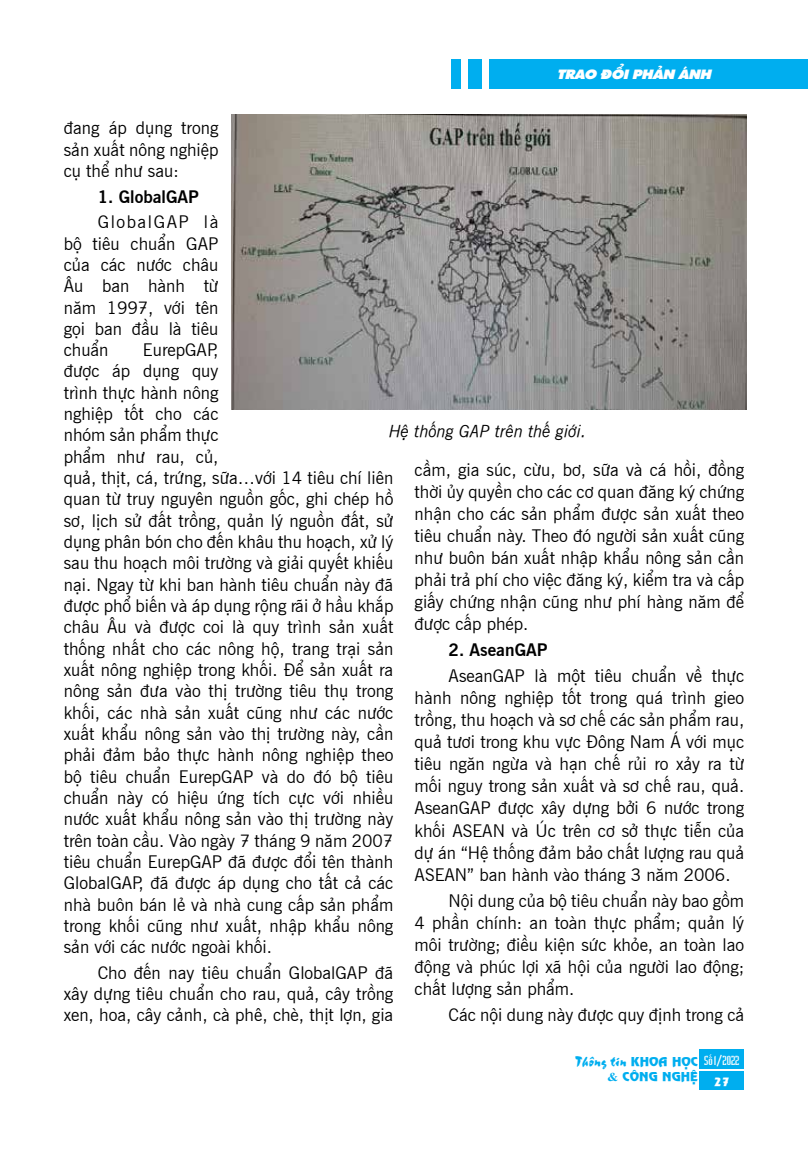
<style>
.page{position:relative;width:808px;height:1149px;background:#fff}
.page>*{position:absolute;margin:0;border:0;box-sizing:border-box;transform-origin:0 0}
.t1{font:17.25px/21.3px "UVN Tin Tuc";color:#000;text-align:justify}
.t2{font:700 17.25px "UVN Tin Tuc";color:#000}
.t3{font:italic 16.5px "UVN Tin Tuc";color:#000}
.t4{font:15px "UVN Thang Vu";color:#00aeef}
.t5{font:13.5px "UTM Sharnay";color:#fff;scale:1.08 1}
.t6{font:12px "UVN Nguyen Du";color:#00aeef;scale:1.08 1}
.t7{font:12px "UVN Hai Ba Trung";color:#fff}
.t8{font:11.25px "UVN Nguyen Du";color:#fff;scale:1.08 1}
.s1{font-family:"UVN Nguyen Du";font-size:12px}
.s2{font-family:"Times New Roman";font-weight:700}
</style>
<div class="page">
<div style="left:489px;top:59px;width:319px;height:30px;background:#00aeef"></div>
<div style="left:699px;top:1049px;width:45px;height:19px;background:#00aeef"></div>
<div style="left:699px;top:1071px;width:45px;height:18px;background:#00aeef"></div>
<div style="left:468px;top:59px;width:14px;height:30px;background:#00aeef"></div>
<div style="left:451px;top:59px;width:10px;height:30px;background:#00aeef"></div>
<img style="left:231px;top:115px;width:516px;height:294px">
<p class="t5" style="left:557px;top:63px;width:144px">TRAO ĐỔI PHẢN ÁNH</p>
<p class="t1" style="left:64px;top:116px;width:156px">đang áp dụng trong sản xuất nông nghiệp cụ thể như sau:</p>
<p class="t2" style="left:98px;top:183px;width:103px">1. GlobalGAP</p>
<p class="t1" style="left:64px;top:210px;width:156px;text-indent:34px">GlobalGAP là bộ tiêu chuẩn GAP của các nước châu Âu ban hành từ năm 1997, với tên gọi ban đầu là tiêu chuẩn</p>
<p class="t1" style="left:64px;top:337px;width:331px;text-align:left;text-indent:79px">EurepGAP,<br>được áp dụng quy<br>trình thực hành nông<br>nghiệp tốt cho các<br>nhóm sản phẩm thực<br>phẩm như rau, củ,<br>quả, thịt, cá, trứng, sữa…với 14 tiêu chí liên quan từ truy nguyên nguồn gốc, ghi chép hồ sơ, lịch sử đất trồng, quản lý nguồn đất, sử dụng phân bón cho đến khâu thu hoạch, xử lý sau thu hoạch môi trường và giải quyết khiếu nại. Ngay từ khi ban hành tiêu chuẩn này đã được phổ biến và áp dụng rộng rãi ở hầu khắp châu Âu và được coi là quy trình sản xuất thống nhất cho các nông hộ, trang trại sản xuất nông nghiệp trong khối. Để sản xuất ra nông sản đưa vào thị trường tiêu thụ trong khối, các nhà sản xuất cũng như các nước xuất khẩu nông sản vào thị trường này, cần phải đảm bảo thực hành nông nghiệp theo bộ tiêu chuẩn EurepGAP và do đó bộ tiêu chuẩn này có hiệu ứng tích cực với nhiều nước xuất khẩu nông sản vào thị trường này trên toàn cầu. Vào ngày 7 tháng 9 năm 2007 tiêu chuẩn EurepGAP đã được đổi tên thành GlobalGAP, đã được áp dụng cho tất cả các nhà buôn bán lẻ và nhà cung cấp sản phẩm trong khối cũng như xuất, nhập khẩu nông sản với các nước ngoài khối.</p>
<p class="t1" style="left:64px;top:960px;width:331px;text-indent:34px">Cho đến nay tiêu chuẩn GlobalGAP đã xây dựng tiêu chuẩn cho rau, quả, cây trồng xen, hoa, cây cảnh, cà phê, chè, thịt lợn, gia</p>
<p class="t3" style="left:389px;top:418px;width:199px">Hệ thống GAP trên thế giới.</p>
<p class="t1" style="left:415px;top:456px;width:331px;line-height:22px">cầm, gia súc, cừu, bơ, sữa và cá hồi, đồng thời ủy quyền cho các cơ quan đăng ký chứng nhận cho các sản phẩm được sản xuất theo tiêu chuẩn này. Theo đó người sản xuất cũng như buôn bán xuất nhập khẩu nông sản cần phải trả phí cho việc đăng ký, kiểm tra và cấp giấy chứng nhận cũng như phí hàng năm để được cấp phép.</p>
<p class="t2" style="left:449px;top:636px;width:101px">2. AseanGAP</p>
<p class="t1" style="left:415px;top:663px;width:331px;line-height:22px;text-indent:34px">AseanGAP là một tiêu chuẩn về thực hành nông nghiệp tốt trong quá trình gieo trồng, thu hoạch và sơ chế các sản phẩm rau, quả tươi trong khu vực Đông Nam Á với mục tiêu ngăn ngừa và hạn chế rủi ro xảy ra từ mối nguy trong sản xuất và sơ chế rau, quả.<br>AseanGAP được xây dựng bởi 6 nước trong khối ASEAN và Úc trên cơ sở thực tiễn của dự án “Hệ thống đảm bảo chất lượng rau quả ASEAN” ban hành vào tháng 3 năm 2006.</p>
<p class="t1" style="left:415px;top:887px;width:331px;line-height:22px;text-indent:34px">Nội dung của bộ tiêu chuẩn này bao gồm 4 phần chính: an toàn thực phẩm; quản lý môi trường; điều kiện sức khỏe, an toàn lao động và phúc lợi xã hội của người lao động; chất lượng sản phẩm.</p>
<p class="t1" style="left:449px;top:1002px;width:297px">Các nội dung này được quy định trong cả</p>
<p class="t7" style="left:704px;top:1050px;width:37px">Số 1/2022</p>
<p class="t8" style="left:714px;top:1073px;width:17px">27</p>
<p class="t4" style="left:575px;top:1049px;width:124px">Thông tin <span class="s1">KHOA HỌC</span></p>
<p class="t6" style="left:607px;top:1067px;width:85px"><span class="s2">&amp;</span> CÔNG NGHỆ</p>
</div>
